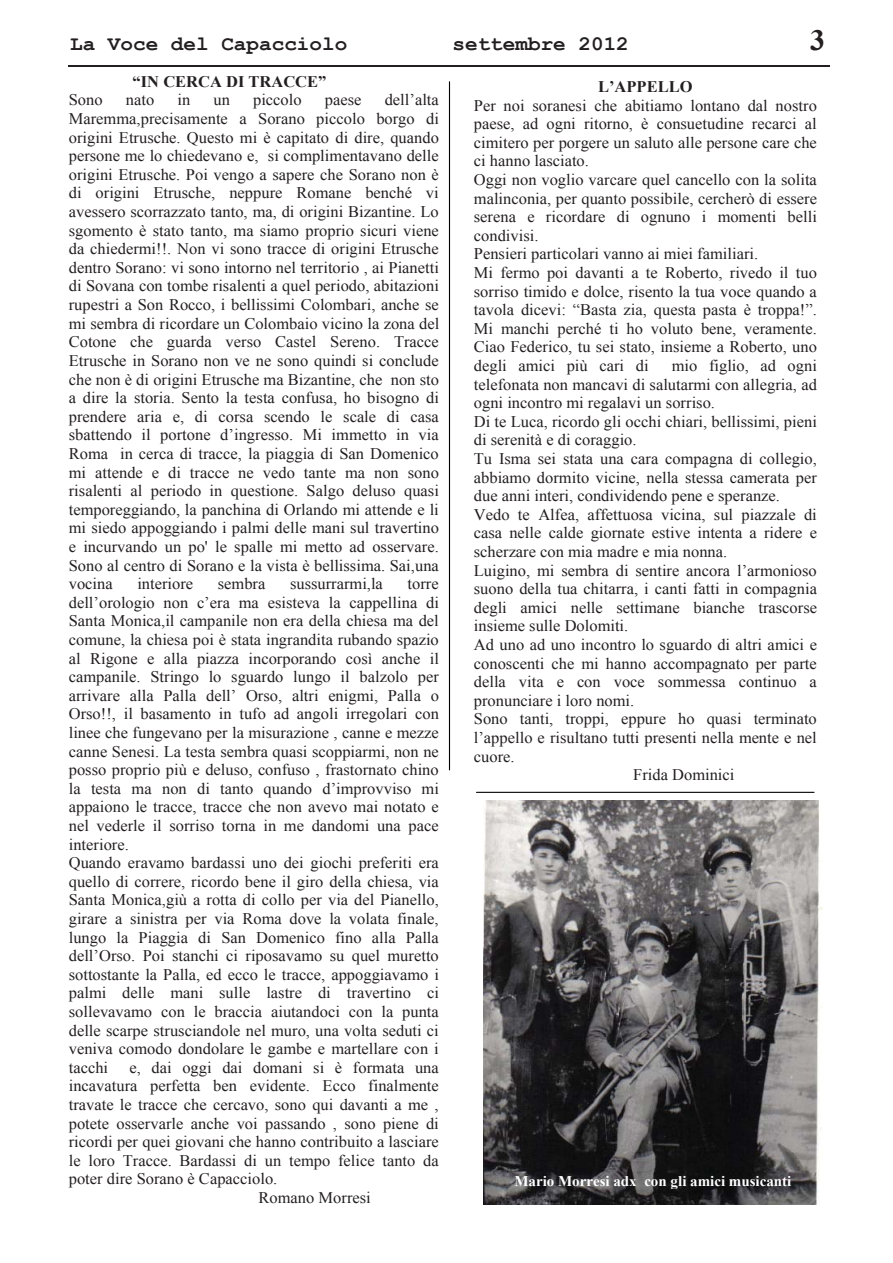
<style>
.page{position:relative;width:893px;height:1263px;background:#fff}
.page>*{position:absolute;margin:0;border:0;box-sizing:border-box;transform-origin:0 0}
.t1{font:700 29.4px "Times New Roman";color:#231f20}
.t2{font:700 20.55px "Courier New";color:#231f20}
.t3{font:16.2px/18.6px "Times New Roman";color:#231f20}
.t4{font:700 16.2px "Times New Roman";color:#231f20}
.t5{font:700 14.7px "Times New Roman";color:#fff}
</style>
<div class="page">
<hr style="left:68px;top:66px;width:761px;height:1px;background:#231f20">
<img style="left:484px;top:801px;width:338px;height:403px">
<hr style="left:449px;top:82px;width:1px;height:688px;background:#010202">
<hr style="left:476px;top:792px;width:338px;height:1px;background:#010202">
<p class="t2" style="left:70px;top:33px;width:279px">La Voce del Capacciolo</p>
<p class="t2" style="left:452px;top:33px;width:178px">settembre 2012</p>
<h1 class="t1" style="left:810px;top:24px;width:16px">3</h1>
<p class="t4" style="left:133px;top:73px;width:195px">“IN CERCA DI TRACCE”</p>
<p class="t3" style="left:69px;top:91px;width:35px">Sono</p>
<p class="t3" style="left:126px;top:91px;width:30px">nato</p>
<p class="t3" style="left:177px;top:91px;width:14px">in</p>
<p class="t3" style="left:213px;top:91px;width:18px">un</p>
<p class="t3" style="left:253px;top:91px;width:50px">piccolo</p>
<p class="t3" style="left:325px;top:91px;width:38px">paese</p>
<p class="t4" style="left:598px;top:78px;width:96px">L’APPELLO</p>
<p class="t3" style="left:474px;top:96px;width:345px">Per noi soranesi che abitiamo lontano dal nostro paese, ad ogni ritorno, è consuetudine recarci al cimitero per porgere un saluto alle persone care che ci hanno lasciato.<br>Oggi non voglio varcare quel cancello con la solita malinconia, per quanto possibile, cercherò di essere serena e ricordare di ognuno i momenti belli condivisi.<br>Pensieri particolari vanno ai miei familiari.<br>Mi fermo poi davanti a te Roberto, rivedo il tuo sorriso timido e dolce, risento la tua voce quando a tavola dicevi: “Basta zia, questa pasta è troppa!”.<br>Mi manchi perché ti ho voluto bene, veramente.<br>Ciao Federico, tu sei stato, insieme a Roberto, uno degli amici più cari di</p>
<p class="t3" style="left:69px;top:91px;width:372px;text-align:justify;text-indent:316px">dell’alta Maremma,precisamente a Sorano piccolo borgo di origini Etrusche. Questo mi è capitato di dire, quando persone me lo chiedevano e, si complimentavano delle origini Etrusche. Poi vengo a sapere che Sorano non è di origini Etrusche, neppure Romane benché vi avessero scorrazzato tanto, ma, di origini Bizantine. Lo sgomento è stato tanto, ma siamo proprio sicuri viene da chiedermi!!. Non vi sono tracce di origini Etrusche dentro Sorano: vi sono intorno nel territorio , ai Pianetti di Sovana con tombe risalenti a quel periodo, abitazioni rupestri a Son Rocco, i bellissimi Colombari, anche se mi sembra di ricordare un Colombaio vicino la zona del Cotone che guarda verso Castel Sereno. Tracce Etrusche in Sorano non ve ne sono quindi si conclude che non è di origini Etrusche ma Bizantine, che non sto a dire la storia. Sento la testa confusa, ho bisogno di prendere aria e, di corsa scendo le scale di casa sbattendo il portone d’ingresso. Mi immetto in via Roma in cerca di tracce, la piaggia di San Domenico mi attende e di tracce ne vedo tante ma non sono risalenti al periodo in questione. Salgo deluso quasi temporeggiando, la panchina di Orlando mi attende e li mi siedo appoggiando i palmi delle mani sul travertino e incurvando un po' le spalle mi metto ad osservare.<br>Sono al centro di Sorano e la vista è bellissima. Sai,una vocina</p>
<p class="t3" style="left:672px;top:356px;width:147px">mio figlio, ad ogni</p>
<p class="t3" style="left:474px;top:375px;width:344px">telefonata non mancavi di salutarmi con allegria, ad</p>
<p class="t3" style="left:474px;top:393px;width:243px">ogni incontro mi regalavi un sorriso.</p>
<p class="t3" style="left:474px;top:412px;width:344px">Di te Luca, ricordo gli occhi chiari, bellissimi, pieni</p>
<p class="t3" style="left:474px;top:431px;width:164px">di serenità e di coraggio.</p>
<p class="t3" style="left:474px;top:449px;width:344px">Tu Isma sei stata una cara compagna di collegio,</p>
<p class="t3" style="left:474px;top:468px;width:344px">abbiamo dormito vicine, nella stessa camerata per</p>
<p class="t3" style="left:474px;top:486px;width:308px">due anni interi, condividendo pene e speranze.</p>
<p class="t3" style="left:474px;top:505px;width:344px">Vedo te Alfea, affettuosa vicina, sul piazzale di</p>
<p class="t3" style="left:474px;top:524px;width:345px">casa nelle calde giornate estive intenta a ridere e</p>
<p class="t3" style="left:474px;top:542px;width:255px">scherzare con mia madre e mia nonna.</p>
<p class="t3" style="left:474px;top:561px;width:344px">Luigino, mi sembra di sentire ancora l’armonioso</p>
<p class="t3" style="left:474px;top:579px;width:345px">suono della tua chitarra, i canti fatti in compagnia</p>
<p class="t3" style="left:474px;top:598px;width:345px">degli amici nelle settimane bianche trascorse</p>
<p class="t3" style="left:474px;top:617px;width:156px">insieme sulle Dolomiti.</p>
<p class="t3" style="left:474px;top:635px;width:345px">Ad uno ad uno incontro lo sguardo di altri amici e</p>
<p class="t3" style="left:474px;top:654px;width:344px">conoscenti che mi hanno accompagnato per parte</p>
<p class="t3" style="left:474px;top:672px;width:345px">della vita e con voce sommessa continuo a</p>
<p class="t3" style="left:474px;top:691px;width:162px">pronunciare i loro nomi.</p>
<p class="t3" style="left:474px;top:710px;width:344px">Sono tanti, troppi, eppure ho quasi terminato</p>
<p class="t3" style="left:474px;top:728px;width:344px">l’appello e risultano tutti presenti nella mente e nel</p>
<p class="t3" style="left:474px;top:747px;width:42px">cuore.</p>
<p class="t3" style="left:633px;top:765px;width:103px">Frida Dominici</p>
<p class="t3" style="left:137px;top:574px;width:57px">interiore</p>
<p class="t3" style="left:218px;top:574px;width:49px">sembra</p>
<p class="t3" style="left:290px;top:574px;width:94px">sussurrarmi,la</p>
<p class="t3" style="left:69px;top:574px;width:372px;text-indent:339px">torre dell’orologio non c’era ma esisteva la cappellina di Santa Monica,il campanile non era della chiesa ma del comune, la chiesa poi è stata ingrandita rubando spazio al Rigone e alla piazza incorporando così anche il campanile. Stringo lo sguardo lungo il balzolo per arrivare alla Palla dell’ Orso, altri enigmi, Palla o Orso!!, il basamento in tufo ad angoli irregolari con linee che fungevano per la misurazione , canne e mezze canne Senesi. La testa sembra quasi scoppiarmi, non ne posso proprio più e deluso, confuso , frastornato chino la testa ma non di tanto quando d’improvviso mi appaiono le tracce, tracce che non avevo mai notato e nel vederle il sorriso torna in me dandomi una pace interiore.<br>Quando eravamo bardassi uno dei giochi preferiti era quello di correre, ricordo bene il giro della chiesa, via Santa Monica,giù a rotta di collo per via del Pianello, girare a sinistra per via Roma dove la volata finale, lungo la Piaggia di San Domenico fino alla Palla dell’Orso. Poi stanchi ci riposavamo su quel muretto sottostante la Palla, ed ecco le tracce, appoggiavamo i palmi delle mani sulle lastre di travertino ci sollevavamo con le braccia aiutandoci con la punta delle scarpe strusciandole nel muro, una volta seduti ci veniva comodo dondolare le gambe e martellare con i tacchi</p>
<p class="t3" style="left:130px;top:1058px;width:311px">e, dai oggi dai domani si è formata una</p>
<p class="t3" style="left:69px;top:1077px;width:372px">incavatura perfetta ben evidente. Ecco finalmente</p>
<p class="t3" style="left:69px;top:1095px;width:371px">travate le tracce che cercavo, sono qui davanti a me ,</p>
<p class="t3" style="left:69px;top:1114px;width:371px">potete osservarle anche voi passando , sono piene di</p>
<p class="t3" style="left:69px;top:1132px;width:372px">ricordi per quei giovani che hanno contribuito a lasciare</p>
<p class="t3" style="left:69px;top:1151px;width:372px">le loro Tracce. Bardassi di un tempo felice tanto da</p>
<p class="t3" style="left:69px;top:1170px;width:210px">poter dire Sorano è Capacciolo.</p>
<p class="t3" style="left:258px;top:1188px;width:114px">Romano Morresi</p>
<p class="t5" style="left:514px;top:1173px;width:278px">Mario Morresi adx con gli amici musicanti</p>
</div>
